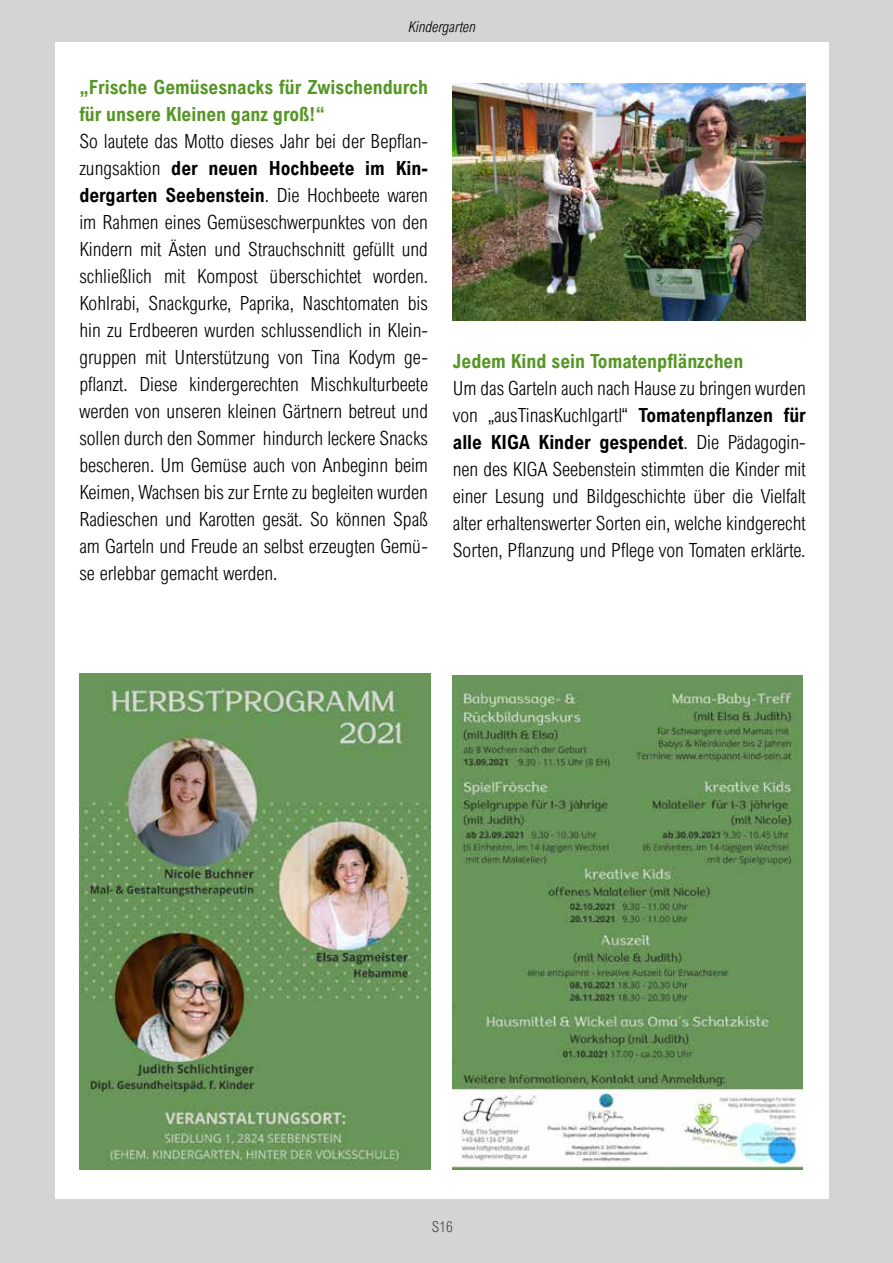
<style>
.page{position:relative;width:893px;height:1263px;background:#d3d4d5}
.page>*{position:absolute;margin:0;border:0;box-sizing:border-box;transform-origin:0 0}
.t1{font:300 19.5px/27px "Arial Nova Cond";color:#000;text-align:justify}
.t2{font:700 19.5px/27px "Arial Nova Cond";color:#559624}
.t3{font:italic 300 15px "Arial Nova Cond";color:#000}
.t4{font:300 15px "Arial Nova Cond";color:#434345}
.s1{font-weight:700}
</style>
<div class="page">
<div style="left:55px;top:43px;width:774px;height:1156px;background:#fff"></div>
<img style="left:453px;top:83px;width:353px;height:237px">
<img style="left:79px;top:673px;width:351px;height:497px">
<img style="left:453px;top:675px;width:350px;height:495px">
<p class="t3" style="left:409px;top:18px;width:69px">Kindergarten</p>
<p class="t2" style="left:79px;top:73px;width:350px">„Frische Gemüsesnacks für Zwischendurch für unsere Kleinen ganz groß!“</p>
<p class="t1" style="left:79px;top:128px;width:350px">So lautete das Motto dieses Jahr bei der Bepflan&shy;zungsaktion <span class="s1">der neuen Hochbeete im Kin&shy;dergarten Seebenstein</span>. Die Hochbeete waren im Rahmen eines Gemüseschwerpunktes von den Kindern mit Ästen und Strauchschnitt gefüllt und schließlich mit Kompost überschichtet worden.<br>Kohlrabi, Snackgurke, Paprika, Naschtomaten bis hin zu Erdbeeren wurden schlussendlich in Klein&shy;gruppen mit Unterstützung von Tina Kodym ge&shy;pflanzt. Diese kindergerechten Mischkulturbeete werden von unseren kleinen Gärtnern betreut und sollen durch den Sommer hindurch leckere Snacks bescheren. Um Gemüse auch von Anbeginn beim Keimen, Wachsen bis zur Ernte zu begleiten wurden Radieschen und Karotten gesät. So können Spaß am Garteln und Freude an selbst erzeugten Gemü&shy;se erlebbar gemacht werden.</p>
<p class="t2" style="left:453px;top:347px;width:292px">Jedem Kind sein Tomatenpflänzchen</p>
<p class="t1" style="left:453px;top:374px;width:354px">Um das Garteln auch nach Hause zu bringen wurden von „ausTinasKuchlgartl“ <span class="s1">Tomatenpflanzen für alle KIGA Kinder gespendet</span>. Die Pädagogin&shy;nen des KIGA Seebenstein stimmten die Kinder mit einer Lesung und Bildgeschichte über die Vielfalt alter erhaltenswerter Sorten ein, welche kindgerecht Sorten, Pflanzung und Pflege von Tomaten erklärte.</p>
<p class="t4" style="left:432px;top:1218px;width:22px">S16</p>
</div>
